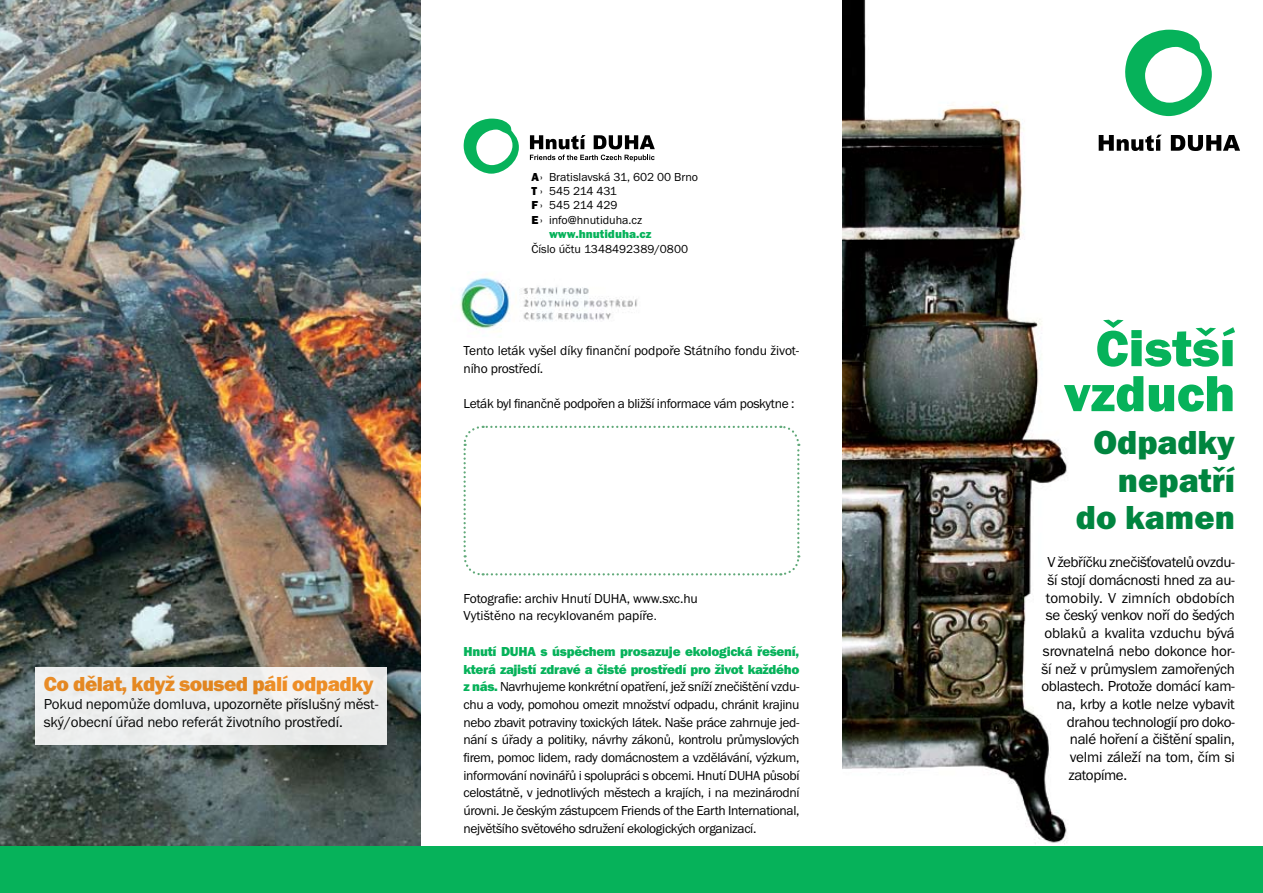
<style>
.page{position:relative;width:1263px;height:893px;background:#fff}
.page>*{position:absolute;margin:0;border:0;box-sizing:border-box;transform-origin:0 0}
.t1{font:52.5px/45px "Franklin Got Itc TOT Hea";color:#06b25a;text-align:right}
.t2{font:34.5px/37.5px "Franklin Got Itc TOT Hea";color:#00853f;text-align:right}
.t3{font:21px "Franklin Got Itc TOT Hea";letter-spacing:-.025em;color:#f78f1e}
.t4{font:15px/17.7px "Franklin Got Itc TOT Boo";letter-spacing:-.02em;color:#000}
.t5{font:15px "Franklin Got Itc TOT Boo";letter-spacing:.005em;color:#000}
.t6{font:13.5px/17.7px "Franklin Got Itc TOT Boo";letter-spacing:-.02em;color:#000}
.t7{font:13.5px/17.7px "Franklin Got Itc TOT Hea";letter-spacing:-.02em;color:#06b25a}
.t8{font:12px/14.4px "Franklin Got Itc TOT Boo";color:#000}
.t9{font:12px "Franklin Got Itc TOT Hea";color:#06b25a}
.s1{font-family:"Franklin Got Itc TOT Hea"}
.s2{font-size:12px}
.s3{font-family:"Franklin Got Itc TOT Hea";color:#06b25a}
</style>
<div class="page">
<img style="left:0;top:0;width:421px;height:847px">
<img style="left:842px;top:0;width:286px;height:847px">
<div style="left:0;top:847px;width:1263px;height:46px;background:#06b25a"></div>
<svg style="left:530px;top:135px;width:56px;height:14px"></svg>
<svg style="left:594px;top:135px;width:61px;height:14px"></svg>
<svg style="left:530px;top:155px;width:125px;height:6px"></svg>
<svg style="left:463px;top:119px;width:56px;height:54px"></svg>
<svg style="left:1123px;top:30px;width:89px;height:86px"></svg>
<svg style="left:1099px;top:135px;width:63px;height:16px"></svg>
<svg style="left:1171px;top:135px;width:69px;height:16px"></svg>
<div style="left:35px;top:667px;width:352px;height:77px;background:#eceded"></div>
<img style="left:460px;top:277px;width:178px;height:55px">
<svg style="left:463px;top:425px;width:338px;height:151px"></svg>
<h3 class="t3" style="left:44px;top:672px;width:331px">Co dělat, když soused pálí odpadky</h3>
<p class="t4" style="left:44px;top:695px;width:336px">Pokud nepomůže domluva, upozorněte příslušný měst&shy;ský/obecní úřad nebo referát životního prostředí.</p>
<p class="t8" style="left:531px;top:169px;width:168px"><span class="s1">A</span>› Bratislavská 31, 602 00 Brno<br><span class="s1">T</span> › 545 214 431<br><span class="s1">F</span> › 545 214 429<br><span class="s1">E</span>› info@hnutiduha.cz</p>
<p class="t9" style="left:549px;top:227px;width:104px">www.hnutiduha.cz</p>
<p class="t8" style="left:531px;top:241px;width:158px">Číslo účtu 1348492389/0800</p>
<p class="t6" style="left:463px;top:342px;width:337px">Tento leták vyšel díky finanční podpoře Státního fondu život&shy;ního prostředí.</p>
<p class="t6" style="left:463px;top:395px;width:333px">Leták byl finančně podpořen a bližší informace vám poskytne :</p>
<p class="t6" style="left:463px;top:590px;width:236px">Fotografie: archiv Hnutí DUHA, www.sxc.hu<br>Vytištěno na recyklovaném papíře<span class="s2">.</span></p>
<p class="t7" style="left:463px;top:643px;width:337px">Hnutí DUHA s úspěchem prosazuje ekologická řešení, která zajistí zdravé a čisté prostředí pro život každého</p>
<p class="t6" style="left:463px;top:678px;width:337px;text-align:justify"><span class="s3">z nás.</span> Navrhujeme konkrétní opatření, jež sníží znečištění vzdu&shy;chu a vody, pomohou omezit množství odpadu, chránit krajinu nebo zbavit potraviny toxických látek. Naše práce zahrnuje jed&shy;nání s úřady a politiky, návrhy zákonů, kontrolu průmyslových firem, pomoc lidem, rady domácnostem a vzdělávání, výzkum, informování novinářů i spolupráci s obcemi. Hnutí DUHA působí celostátně, v jednotlivých městech a krajích, i na mezinárodní úrovni. Je českým zástupcem Friends of the Earth International, největšího světového sdružení ekologických organizací.</p>
<h1 class="t1" style="left:1064px;top:326px;width:173px">Čistší vzduch</h1>
<h2 class="t2" style="left:1076px;top:424px;width:161px">Odpadky nepatří do kamen</h2>
<p class="t4" style="left:1047px;top:554px;width:189px">Vžebříčku znečišťovatelů ovzdu-</p>
<p class="t4" style="left:1047px;top:571px;width:189px">ší stojí domácnosti hned za au-</p>
<p class="t5" style="left:1046px;top:589px;width:190px">tomobily. V zimních obdobích</p>
<p class="t4" style="left:1046px;top:607px;width:190px">se český venkov noří do šedých</p>
<p class="t4" style="left:1044px;top:624px;width:192px">oblaků a kvalita vzduchu bývá</p>
<p class="t4" style="left:1043px;top:642px;width:193px">srovnatelná nebo dokonce hor-</p>
<p class="t4" style="left:1041px;top:660px;width:195px">ší než v průmyslem zamořených</p>
<p class="t4" style="left:1041px;top:678px;width:195px">oblastech. Protože domácí kam-</p>
<p class="t4" style="left:1056px;top:695px;width:180px">na, krby a kotle nelze vybavit</p>
<p class="t4" style="left:1067px;top:713px;width:169px">drahou technologií pro doko-</p>
<p class="t4" style="left:1070px;top:731px;width:166px">nalé hoření a čištění spalin,</p>
<p class="t4" style="left:1070px;top:748px;width:166px">velmi záleží na tom, čím si</p>
<p class="t4" style="left:1068px;top:766px;width:60px">zatopíme.</p>
</div>
